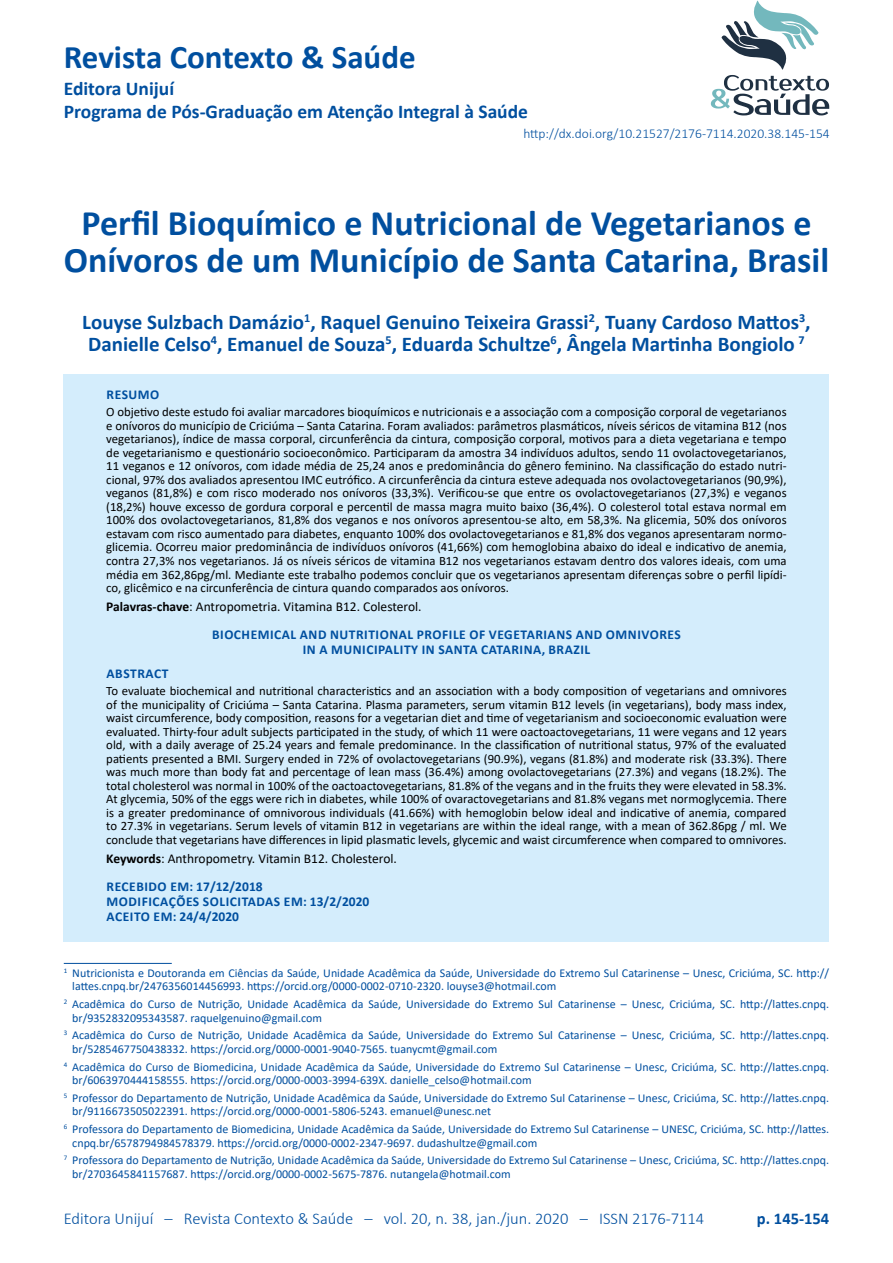
<style>
.page{position:relative;width:893px;height:1263px;background:#fff}
.page>*{position:absolute;margin:0;border:0;box-sizing:border-box;transform-origin:0 0}
.t1{font:700 36px/37.5px "Calibri";color:#004f9f;text-align:center}
.t2{font:700 33px "Calibri";color:#004f9f}
.t3{font:700 21px/22.5px "Calibri";color:#004f9f}
.t4{font:700 19.5px/23.5px "Calibri";color:#004f9f}
.t5{font:300 16.5px "Calibri";color:#004f9f}
.t6{font:700 16.5px "Calibri";color:#004f9f}
.t7{font:700 13.5px/27.8px "Calibri";letter-spacing:.04em;color:#004f9f}
.t8{font:13.5px/27.8px "Calibri";color:#000}
.t9{font:300 13.5px "Calibri";color:#004f9f}
.t10{font:12.75px/13.5px "Calibri";color:#000;text-align:justify}
.t11{font:12px/13.5px "Calibri";color:#004f9f}
.s1{color:#000}
.s2{font-weight:400;color:#000}
.s3{font-weight:700}
.s4{font-weight:700;color:#004f9f}
</style>
<div class="page">
<svg style="left:711px;top:0;width:118px;height:115px"></svg>
<div style="left:64px;top:374px;width:765px;height:568px;background:#d4edfc"></div>
<hr style="left:64px;top:963px;width:108px;height:1px;background:#004f9f">
<h2 class="t2" style="left:64px;top:34px;width:353px">Revista Contexto &amp; Saúde</h2>
<h3 class="t4" style="left:64px;top:76px;width:466px">Editora Unijuí<br>Programa de Pós-Graduação em Atenção Integral à Saúde</h3>
<p class="t9" style="left:523px;top:125px;width:308px">http://dx.doi.org/10.21527/2176-7114.2020.38.145-154</p>
<h1 class="t1" style="left:64px;top:204px;width:767px">Perfil Bioquímico e Nutricional de Vegetarianos e<br>Onívoros de um Município de Santa Catarina, Brasil</h1>
<h3 class="t3" style="left:82px;top:310px;width:730px">Louyse Sulzbach Damázio<sup>1</sup>, Raquel Genuino Teixeira Grassi<sup>2</sup>, Tuany Cardoso Mattos<sup>3</sup>,<br>Danielle Celso<sup>4</sup>, Emanuel de Souza<sup>5</sup>, Eduarda Schultze<sup>6</sup>, Ângela Martinha Bongiolo <sup>7</sup></h3>
<p class="t7" style="left:107px;top:380px;width:54px">RESUMO</p>
<p class="t10" style="left:106px;top:405px;width:682px">O objetivo deste estudo foi avaliar marcadores bioquímicos e nutricionais e a associação com a composição corporal de vegetarianos e onívoros do município de Criciúma – Santa Catarina. Foram avaliados: parâmetros plasmáticos, níveis séricos de vitamina B12 (nos vegetarianos), índice de massa corporal, circunferência da cintura, composição corporal, motivos para a dieta vegetariana e tempo de vegetarianismo e questionário socioeconômico. Participaram da amostra 34 indivíduos adultos, sendo 11 ovolactovegetarianos, 11 veganos e 12 onívoros, com idade média de 25,24 anos e predominância do gênero feminino. Na classificação do estado nutri&shy;cional, 97% dos avaliados apresentou IMC eutrófico. A circunferência da cintura esteve adequada nos ovolactovegetarianos (90,9%), veganos (81,8%) e com risco moderado nos onívoros (33,3%). Verificou-se que entre os ovolactovegetarianos (27,3%) e veganos (18,2%) houve excesso de gordura corporal e percentil de massa magra muito baixo (36,4%). O colesterol total estava normal em 100% dos ovolactovegetarianos, 81,8% dos veganos e nos onívoros apresentou-se alto, em 58,3%. Na glicemia, 50% dos onívoros estavam com risco aumentado para diabetes, enquanto 100% dos ovolactovegetarianos e 81,8% dos veganos apresentaram normo&shy;glicemia. Ocorreu maior predominância de indivíduos onívoros (41,66%) com hemoglobina abaixo do ideal e indicativo de anemia, contra 27,3% nos vegetarianos. Já os níveis séricos de vitamina B12 nos vegetarianos estavam dentro dos valores ideais, com uma média em 362,86pg/ml. Mediante este trabalho podemos concluir que os vegetarianos apresentam diferenças sobre o perfil lipídi&shy;co, glicêmico e na circunferência de cintura quando comparados aos onívoros.</p>
<p class="t7" style="left:212px;top:593px;width:470px;text-indent:-106px"><span class="s1">Palavras-chave</span><span class="s2">: Antropometria. Vitamina B12. Colesterol.<br></span>BIOCHEMICAL AND NUTRITIONAL PROFILE OF VEGETARIANS AND OMNIVORES</p>
<p class="t7" style="left:303px;top:635px;width:289px">IN A MUNICIPALITY IN SANTA CATARINA, BRAZIL</p>
<p class="t7" style="left:107px;top:659px;width:63px">ABSTRACT</p>
<p class="t10" style="left:106px;top:684px;width:682px">To evaluate biochemical and nutritional characteristics and an association with a body composition of vegetarians and omnivores of the municipality of Criciúma – Santa Catarina. Plasma parameters, serum vitamin B12 levels (in vegetarians), body mass index, waist circumference, body composition, reasons for a vegetarian diet and time of vegetarianism and socioeconomic evaluation were evaluated. Thirty-four adult subjects participated in the study, of which 11 were oactoactovegetarians, 11 were vegans and 12 years old, with a daily average of 25.24 years and female predominance. In the classification of nutritional status, 97% of the evaluated patients presented a BMI. Surgery ended in 72% of ovolactovegetarians (90.9%), vegans (81.8%) and moderate risk (33.3%). There was much more than body fat and percentage of lean mass (36.4%) among ovolactovegetarians (27.3%) and vegans (18.2%). The total cholesterol was normal in 100% of the oactoactovegetarians, 81.8% of the vegans and in the fruits they were elevated in 58.3%.<br>At glycemia, 50% of the eggs were rich in diabetes, while 100% of ovaractovegetarians and 81.8% vegans met normoglycemia. There is a greater predominance of omnivorous individuals (41.66%) with hemoglobin below ideal and indicative of anemia, compared to 27.3% in vegetarians. Serum levels of vitamin B12 in vegetarians are within the ideal range, with a mean of 362.86pg / ml. We conclude that vegetarians have differences in lipid plasmatic levels, glycemic and waist circumference when compared to omnivores.</p>
<p class="t8" style="left:106px;top:844px;width:292px"><span class="s3">Keywords</span>: Anthropometry. Vitamin B12. Cholesterol.<br><span class="s4">RECEBIDO EM: 17/12/2018</span></p>
<p class="t7" style="left:107px;top:894px;width:264px;line-height:15px">MODIFICAÇÕES SOLICITADAS EM: 13/2/2020<br>ACEITO EM: 24/4/2020</p>
<p class="t11" style="left:72px;top:966px;width:758px;text-indent:-9px"><sup>1</sup> Nutricionista e Doutoranda em Ciências da Saúde, Unidade Acadêmica da Saúde, Universidade do Extremo Sul Catarinense – Unesc, Criciúma, SC. http:// lattes.cnpq.br/2476356014456993. https://orcid.org/0000-0002-0710-2320. louyse3@hotmail.com</p>
<p class="t11" style="left:72px;top:997px;width:758px;text-indent:-9px"><sup>2</sup> Acadêmica do Curso de Nutrição, Unidade Acadêmica da Saúde, Universidade do Extremo Sul Catarinense – Unesc, Criciúma, SC. http://lattes.cnpq. br/9352832095343587. raquelgenuino@gmail.com</p>
<p class="t11" style="left:72px;top:1028px;width:758px;text-indent:-9px"><sup>3</sup> Acadêmica do Curso de Nutrição, Unidade Acadêmica da Saúde, Universidade do Extremo Sul Catarinense – Unesc, Criciúma, SC. http://lattes.cnpq. br/5285467750438332. https://orcid.org/0000-0001-9040-7565. tuanycmt@gmail.com</p>
<p class="t11" style="left:72px;top:1060px;width:758px;text-indent:-9px"><sup>4</sup> Acadêmica do Curso de Biomedicina, Unidade Acadêmica da Saúde, Universidade do Extremo Sul Catarinense – Unesc, Criciúma, SC. http://lattes.cnpq. br/6063970444158555. https://orcid.org/0000-0003-3994-639X. danielle_celso@hotmail.com</p>
<p class="t11" style="left:72px;top:1091px;width:758px;text-indent:-9px"><sup>5</sup> Professor do Departamento de Nutrição, Unidade Acadêmica da Saúde, Universidade do Extremo Sul Catarinense – Unesc, Criciúma, SC. http://lattes.cnpq. br/9116673505022391. https://orcid.org/0000-0001-5806-5243. emanuel@unesc.net</p>
<p class="t11" style="left:72px;top:1122px;width:758px;text-indent:-9px"><sup>6</sup> Professora do Departamento de Biomedicina, Unidade Acadêmica da Saúde, Universidade do Extremo Sul Catarinense – UNESC, Criciúma, SC. http://lattes. cnpq.br/6578794984578379. https://orcid.org/0000-0002-2347-9697. dudashultze@gmail.com</p>
<p class="t11" style="left:72px;top:1153px;width:758px;text-indent:-9px"><sup>7</sup> Professora do Departamento de Nutrição, Unidade Acadêmica da Saúde, Universidade do Extremo Sul Catarinense – Unesc, Criciúma, SC. http://lattes.cnpq. br/2703645841157687. https://orcid.org/0000-0002-5675-7876. nutangela@hotmail.com</p>
<p class="t5" style="left:64px;top:1208px;width:642px">Editora Unijuí – Revista Contexto &amp; Saúde – vol. 20, n. 38, jan./jun. 2020 – ISSN 2176-7114</p>
<p class="t6" style="left:757px;top:1207px;width:74px">p. 145-154</p>
</div>
